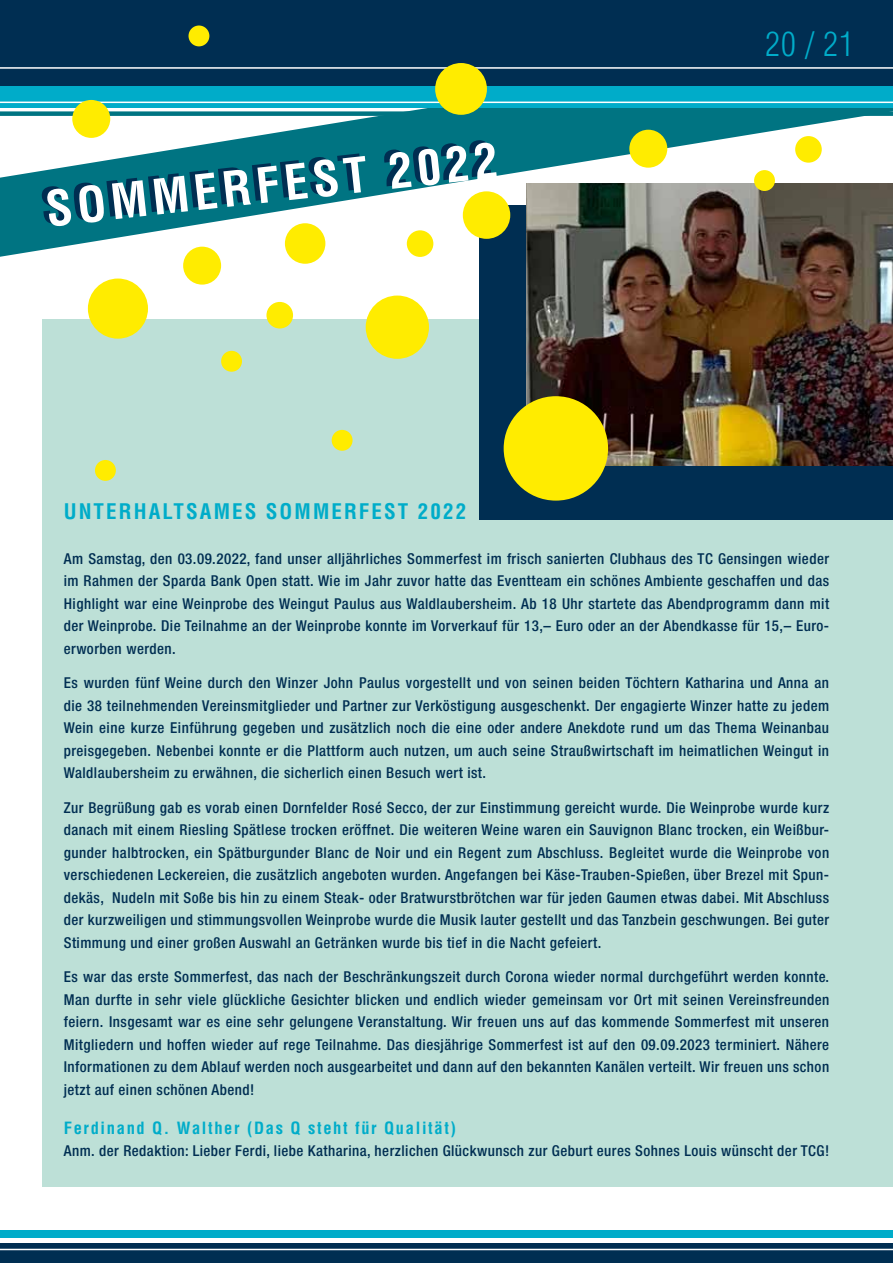
<style>
.page{position:relative;width:893px;height:1263px;background:#fff}
.page>*{position:absolute;margin:0;border:0;box-sizing:border-box;transform-origin:0 0}
.t1{font:700 condensed 47.55px "Helvetica";color:#fff}
.t2{font:300 condensed 33px "Helvetica";color:#00acc9}
.t3{font:700 condensed 21px "Helvetica";letter-spacing:.1em;color:#00acc9}
.t4{font:700 condensed 16.5px "Helvetica";letter-spacing:.1em;color:#00acc9}
.t5{font:500 condensed 15px/22.5px "Helvetica Neue";letter-spacing:.03em;color:#002e52;text-align:justify}
</style>
<div class="page">
<svg style="left:0;top:107px;width:893px;height:150px;fill:#007482"></svg>
<div style="left:43px;top:319px;width:850px;height:867px;background:#bde0d7"></div>
<div style="left:0;top:0;width:893px;height:92px;background:#002e52"></div>
<div style="left:0;top:86px;width:893px;height:21px;background:#00acc9"></div>
<hr style="left:0;top:102px;width:893px;height:1px;background:#fff">
<hr style="left:0;top:67px;width:893px;height:2px;background:#fff">
<div style="left:0;top:111px;width:893px;height:5px;background:#007482"></div>
<div style="left:0;top:1244px;width:893px;height:19px;background:#002e52"></div>
<div style="left:0;top:1230px;width:893px;height:7px;background:#00acc9"></div>
<hr style="left:0;top:1249px;width:893px;height:1px;background:#fff">
<div style="left:479px;top:206px;width:414px;height:314px;background:#002e52"></div>
<img style="left:526px;top:184px;width:367px;height:281px">
<div style="left:435px;top:63px;width:52px;height:52px;background:#ffec00;border-radius:50%"></div>
<div style="left:88px;top:279px;width:60px;height:60px;background:#ffec00;border-radius:50%"></div>
<div style="left:285px;top:223px;width:40px;height:41px;background:#ffec00;border-radius:50%"></div>
<div style="left:366px;top:296px;width:63px;height:63px;background:#ffec00;border-radius:50%"></div>
<div style="left:463px;top:191px;width:47px;height:48px;background:#ffec00;border-radius:50%"></div>
<div style="left:504px;top:396px;width:104px;height:105px;background:#ffec00;border-radius:50%"></div>
<div style="left:183px;top:247px;width:38px;height:38px;background:#ffec00;border-radius:50%"></div>
<div style="left:221px;top:351px;width:21px;height:21px;background:#ffec00;border-radius:50%"></div>
<div style="left:332px;top:430px;width:21px;height:21px;background:#ffec00;border-radius:50%"></div>
<div style="left:189px;top:26px;width:20px;height:20px;background:#ffec00;border-radius:50%"></div>
<div style="left:754px;top:170px;width:21px;height:21px;background:#ffec00;border-radius:50%"></div>
<div style="left:95px;top:460px;width:21px;height:21px;background:#ffec00;border-radius:50%"></div>
<div style="left:407px;top:230px;width:26px;height:27px;background:#ffec00;border-radius:50%"></div>
<div style="left:266px;top:302px;width:27px;height:26px;background:#ffec00;border-radius:50%"></div>
<div style="left:795px;top:136px;width:27px;height:27px;background:#ffec00;border-radius:50%"></div>
<div style="left:629px;top:130px;width:38px;height:38px;background:#ffec00;border-radius:50%"></div>
<div style="left:72px;top:100px;width:38px;height:38px;background:#ffec00;border-radius:50%"></div>
<h1 class="t1" style="left:43px;top:179px;width:456px;rotate:-6deg">SOMMERFEST 2022</h1>
<h2 class="t2" style="left:765px;top:24px;width:90px">20 / 21</h2>
<h3 class="t3" style="left:64px;top:498px;width:404px">UNTERHALTSAMES SOMMERFEST 2022</h3>
<p class="t5" style="left:64px;top:547px;width:767px">Am Samstag, den 03.09.2022, fand unser alljährliches Sommerfest im frisch sanierten Clubhaus des TC Gensingen wieder im Rahmen der Sparda Bank Open statt. Wie im Jahr zuvor hatte das Eventteam ein schönes Ambiente geschaffen und das Highlight war eine Weinprobe des Weingut Paulus aus Waldlaubersheim. Ab 18 Uhr startete das Abendprogramm dann mit der Weinprobe. Die Teilnahme an der Weinprobe konnte im Vorverkauf für 13,– Euro oder an der Abendkasse für 15,– Euro&shy;erworben werden.</p>
<p class="t5" style="left:64px;top:671px;width:767px">Es wurden fünf Weine durch den Winzer John Paulus vorgestellt und von seinen beiden Töchtern Katharina und Anna an die 38 teilnehmenden Vereinsmitglieder und Partner zur Verköstigung ausgeschenkt. Der engagierte Winzer hatte zu jedem Wein eine kurze Einführung gegeben und zusätzlich noch die eine oder andere Anekdote rund um das Thema Weinanbau preisgegeben. Nebenbei konnte er die Plattform auch nutzen, um auch seine Straußwirtschaft im heimatlichen Weingut in Waldlaubersheim zu erwähnen, die sicherlich einen Besuch wert ist.</p>
<p class="t5" style="left:64px;top:796px;width:767px">Zur Begrüßung gab es vorab einen Dornfelder Rosé Secco, der zur Einstimmung gereicht wurde. Die Weinprobe wurde kurz danach mit einem Riesling Spätlese trocken eröffnet. Die weiteren Weine waren ein Sauvignon Blanc trocken, ein Weißbur&shy;gunder halbtrocken, ein Spätburgunder Blanc de Noir und ein Regent zum Abschluss. Begleitet wurde die Weinprobe von verschiedenen Leckereien, die zusätzlich angeboten wurden. Angefangen bei Käse-Trauben-Spießen, über Brezel mit Spun&shy;dekäs, Nudeln mit Soße bis hin zu einem Steak- oder Bratwurstbrötchen war für jeden Gaumen etwas dabei. Mit Abschluss der kurzweiligen und stimmungsvollen Weinprobe wurde die Musik lauter gestellt und das Tanzbein geschwungen. Bei guter Stimmung und einer großen Auswahl an Getränken wurde bis tief in die Nacht gefeiert.</p>
<p class="t5" style="left:64px;top:965px;width:767px">Es war das erste Sommerfest, das nach der Beschränkungszeit durch Corona wieder normal durchgeführt werden konnte.<br>Man durfte in sehr viele glückliche Gesichter blicken und endlich wieder gemeinsam vor Ort mit seinen Vereinsfreunden feiern. Insgesamt war es eine sehr gelungene Veranstaltung. Wir freuen uns auf das kommende Sommerfest mit unseren Mitgliedern und hoffen wieder auf rege Teilnahme. Das diesjährige Sommerfest ist auf den 09.09.2023 terminiert. Nähere Informationen zu dem Ablauf werden noch ausgearbeitet und dann auf den bekannten Kanälen verteilt. Wir freuen uns schon jetzt auf einen schönen Abend!</p>
<p class="t4" style="left:64px;top:1117px;width:394px">Ferdinand Q. Walther (Das Q steht für Qualität)</p>
<p class="t5" style="left:64px;top:1139px;width:767px">Anm. der Redaktion: Lieber Ferdi, liebe Katharina, herzlichen Glückwunsch zur Geburt eures Sohnes Louis wünscht der TCG!</p>
</div>
